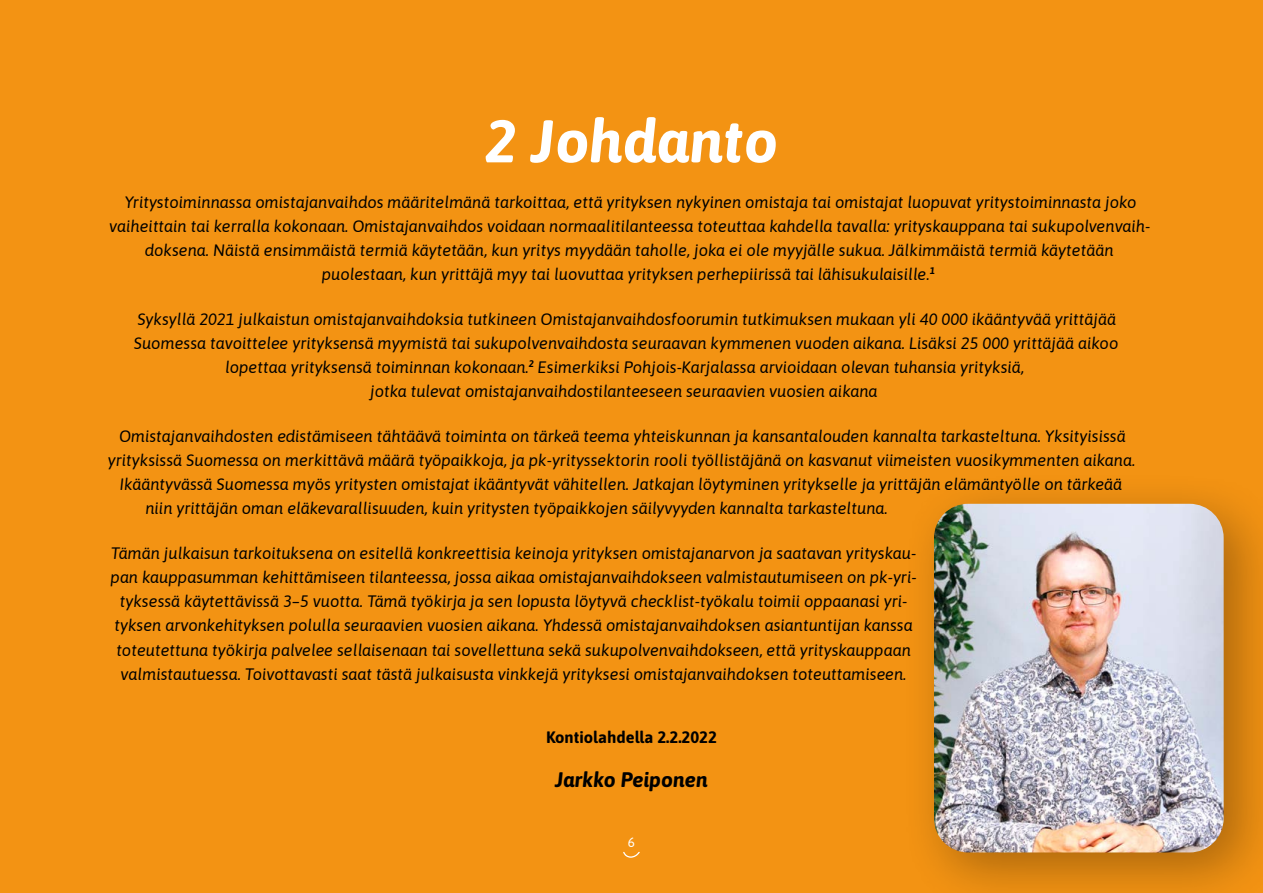
<style>
.page{position:relative;width:1263px;height:893px;background:#f39313}
.page>*{position:absolute;margin:0;border:0;box-sizing:border-box;transform-origin:0 0}
.t1{font:italic 700 60px "Asap";color:#fff}
.t2{font:italic 700 21px "Asap";color:#000}
.t3{font:italic 16.5px/24px "Asap";color:#000;text-align:center}
.t4{font:700 16.5px "Asap";color:#000}
.t5{font:13.5px "Asap";color:#fff}
</style>
<div class="page">
<div style="left:901px;top:471px;width:362px;height:422px;background:#000;opacity:.3"></div>
<img style="left:934px;top:504px;width:290px;height:348px">
<svg style="left:623px;top:852px;width:17px;height:6px"></svg>
<h1 class="t1" style="left:485px;top:99px;width:295px">2 Johdanto</h1>
<p class="t3" style="left:109px;top:189px;width:1043px">Yritystoiminnassa omistajanvaihdos määritelmänä tarkoittaa, että yrityksen nykyinen omistaja tai omistajat luopuvat yritystoiminnasta joko vaiheittain tai kerralla kokonaan. Omistajanvaihdos voidaan normaalitilanteessa toteuttaa kahdella tavalla: yrityskauppana tai sukupolvenvaih&shy;doksena. Näistä ensimmäistä termiä käytetään, kun yritys myydään taholle, joka ei ole myyjälle sukua. Jälkimmäistä termiä käytetään puolestaan, kun yrittäjä myy tai luovuttaa yrityksen perhepiirissä tai lähisukulaisille.<sup>1</sup></p>
<p class="t3" style="left:134px;top:306px;width:986px">Syksyllä 2021 julkaistun omistajanvaihdoksia tutkineen Omistajanvaihdosfoorumin tutkimuksen mukaan yli 40 000 ikääntyvää yrittäjää Suomessa tavoittelee yrityksensä myymistä tai sukupolvenvaihdosta seuraavan kymmenen vuoden aikana. Lisäksi 25 000 yrittäjää aikoo lopettaa yrityksensä toiminnan kokonaan.<sup>2</sup> Esimerkiksi Pohjois-Karjalassa arvioidaan olevan tuhansia yrityksiä,<br>jotka tulevat omistajanvaihdostilanteeseen seuraavien vuosien aikana</p>
<p class="t3" style="left:119px;top:423px;width:1008px">Omistajanvaihdosten edistämiseen tähtäävä toiminta on tärkeä teema yhteiskunnan ja kansantalouden kannalta tarkasteltuna. Yksityisissä</p>
<p class="t3" style="left:108px;top:447px;width:1029px">yrityksissä Suomessa on merkittävä määrä työpaikkoja, ja pk-yrityssektorin rooli työllistäjänä on kasvanut viimeisten vuosikymmenten aikana.</p>
<p class="t3" style="left:120px;top:471px;width:1004px">Ikääntyvässä Suomessa myös yritysten omistajat ikääntyvät vähitellen. Jatkajan löytyminen yritykselle ja yrittäjän elämäntyölle on tärkeää</p>
<p class="t3" style="left:145px;top:495px;width:744px">niin yrittäjän oman eläkevarallisuuden, kuin yritysten työpaikkojen säilyvyyden kannalta tarkasteltuna.</p>
<p class="t3" style="left:111px;top:541px;width:808px">Tämän julkaisun tarkoituksena on esitellä konkreettisia keinoja yrityksen omistajanarvon ja saatavan yrityskau&shy;pan kauppasumman kehittämiseen tilanteessa, jossa aikaa omistajanvaihdokseen valmistautumiseen on pk-yri&shy;tyksessä käytettävissä 3–5 vuotta. Tämä työkirja ja sen lopusta löytyvä checklist-työkalu toimii oppaanasi yri&shy;tyksen arvonkehityksen polulla seuraavien vuosien aikana. Yhdessä omistajanvaihdoksen asiantuntijan kanssa toteutettuna työkirja palvelee sellaisenaan tai sovellettuna sekä sukupolvenvaihdokseen, että yrityskauppaan valmistautuessa. Toivottavasti saat tästä julkaisusta vinkkejä yrityksesi omistajanvaihdoksen toteuttamiseen.</p>
<p class="t4" style="left:546px;top:725px;width:172px">Kontiolahdella 2.2.2022</p>
<p class="t2" style="left:555px;top:764px;width:154px">Jarkko Peiponen</p>
<p class="t5" style="left:628px;top:833px;width:9px">6</p>
</div>
